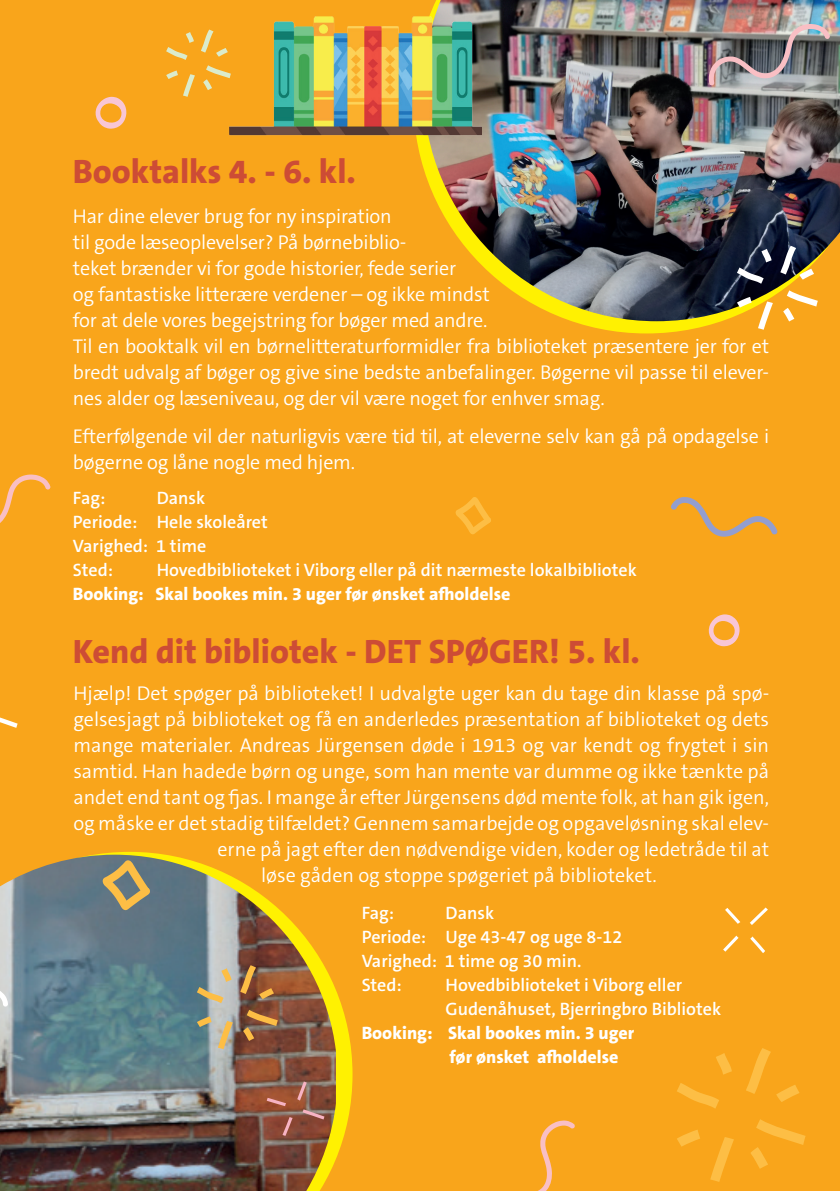
<style>
.page{position:relative;width:840px;height:1191px;background:#fff}
.page>*{position:absolute;margin:0;border:0;box-sizing:border-box;transform-origin:0 0}
.t1{font:800 34px "The Sans C5";color:#cd4c35}
.t2{font:300 20px/26px "The Sans C5";letter-spacing:-.01em;color:#fff}
.t3{font:600 18px/24px "The Sans C5";color:#fff}
.t4{font:800 18px/24px "The Sans C5";color:#fff}
</style>
<div class="page">
<div style="left:0;top:0;width:839px;height:1191px;background:#f9a51b"></div>
<svg style="left:0;top:717px;width:18px;height:11px"></svg>
<svg style="left:725px;top:908px;width:15px;height:15px"></svg>
<svg style="left:750px;top:936px;width:14px;height:17px"></svg>
<svg style="left:749px;top:907px;width:18px;height:18px"></svg>
<svg style="left:722px;top:935px;width:16px;height:16px"></svg>
<svg style="left:710px;top:1137px;width:23px;height:45px"></svg>
<svg style="left:677px;top:1083px;width:41px;height:25px"></svg>
<svg style="left:746px;top:1048px;width:53px;height:54px"></svg>
<svg style="left:716px;top:1053px;width:15px;height:21px"></svg>
<svg style="left:677px;top:1130px;width:22px;height:16px"></svg>
<svg style="left:751px;top:1119px;width:54px;height:49px"></svg>
<svg style="left:201px;top:30px;width:22px;height:27px"></svg>
<svg style="left:166px;top:32px;width:28px;height:28px"></svg>
<svg style="left:166px;top:70px;width:29px;height:27px"></svg>
<svg style="left:203px;top:65px;width:20px;height:25px"></svg>
<svg style="left:0;top:474px;width:51px;height:49px"></svg>
<svg style="left:100px;top:852px;width:252px;height:306px"></svg>
<img style="left:0;top:854px;width:336px;height:337px">
<svg style="left:297px;top:1081px;width:9px;height:19px"></svg>
<svg style="left:282px;top:1117px;width:10px;height:18px"></svg>
<svg style="left:302px;top:1109px;width:22px;height:10px"></svg>
<svg style="left:266px;top:1097px;width:20px;height:9px"></svg>
<svg style="left:708px;top:614px;width:31px;height:32px"></svg>
<svg style="left:455px;top:497px;width:36px;height:37px"></svg>
<svg style="left:671px;top:497px;width:106px;height:40px"></svg>
<svg style="left:416px;top:136px;width:374px;height:197px"></svg>
<img style="left:423px;top:0;width:416px;height:321px">
<svg style="left:757px;top:301px;width:15px;height:29px"></svg>
<svg style="left:780px;top:246px;width:33px;height:34px"></svg>
<svg style="left:736px;top:249px;width:35px;height:35px"></svg>
<svg style="left:736px;top:297px;width:15px;height:10px"></svg>
<svg style="left:782px;top:290px;width:35px;height:31px"></svg>
<svg style="left:102px;top:860px;width:48px;height:50px;background:#9a906b"></svg>
<svg style="left:0;top:986px;width:8px;height:42px"></svg>
<svg style="left:218px;top:1021px;width:15px;height:28px"></svg>
<svg style="left:240px;top:965px;width:34px;height:34px"></svg>
<svg style="left:197px;top:968px;width:34px;height:35px"></svg>
<svg style="left:197px;top:1016px;width:14px;height:11px"></svg>
<svg style="left:243px;top:1009px;width:34px;height:32px"></svg>
<img style="left:223px;top:0;width:258px;height:136px">
<svg style="left:95px;top:97px;width:31px;height:32px"></svg>
<img style="left:708px;top:24px;width:121px;height:61px">
<svg style="left:538px;top:1120px;width:36px;height:71px"></svg>
<h1 class="t1" style="left:73px;top:150px;width:284px">Booktalks 4. - 6. kl.</h1>
<p class="t2" style="left:73px;top:203px;width:697px">Har dine elever brug for ny inspiration<br>til gode læseoplevelser? På børnebiblio-<br>teket brænder vi for gode historier, fede serier<br>og fantastiske litterære verdener – og ikke mindst<br>for at dele vores begejstring for bøger med andre.<br>Til en booktalk vil en børnelitteraturformidler fra biblioteket præsentere jer for et bredt udvalg af bøger og give sine bedste anbefalinger. Bøgerne vil passe til elever&shy;nes alder og læseniveau, og der vil være noget for enhver smag.</p>
<p class="t2" style="left:73px;top:423px;width:697px">Efterfølgende vil der naturligvis være tid til, at eleverne selv kan gå på opdagelse i bøgerne og låne nogle med hjem.</p>
<p class="t3" style="left:73px;top:486px;width:34px">Fag:</p>
<p class="t3" style="left:73px;top:486px;width:196px;text-indent:84px">Dansk<br>Periode: Hele skoleåret<br>Varighed: 1 time<br>Sted:</p>
<p class="t3" style="left:157px;top:558px;width:481px">Hovedbiblioteket i Viborg eller på dit nærmeste lokalbibliotek</p>
<p class="t4" style="left:73px;top:582px;width:439px">Booking: Skal bookes min. 3 uger før ønsket afholdelse</p>
<h1 class="t1" style="left:73px;top:629px;width:568px">Kend dit bibliotek - DET SPØGER! 5. kl.</h1>
<p class="t2" style="left:73px;top:680px;width:697px">Hjælp! Det spøger på biblioteket! I udvalgte uger kan du tage din klasse på spø-</p>
<p class="t2" style="left:73px;top:706px;width:697px">gelsesjagt på biblioteket og få en anderledes præsentation af biblioteket og dets</p>
<p class="t2" style="left:73px;top:732px;width:696px">mange materialer. Andreas Jürgensen døde i 1913 og var kendt og frygtet i sin</p>
<p class="t2" style="left:73px;top:758px;width:696px">samtid. Han hadede børn og unge, som han mente var dumme og ikke tænkte på</p>
<p class="t2" style="left:73px;top:784px;width:697px">andet end tant og fjas. I mange år efter Jürgensens død mente folk, at han gik igen,</p>
<p class="t2" style="left:73px;top:810px;width:697px">og måske er det stadig tilfældet? Gennem samarbejde og opgaveløsning skal elev-</p>
<p class="t2" style="left:217px;top:836px;width:552px">erne på jagt efter den nødvendige viden, koder og ledetråde til at</p>
<p class="t2" style="left:261px;top:862px;width:397px">løse gåden og stoppe spøgeriet på biblioteket.</p>
<p class="t3" style="left:361px;top:901px;width:34px">Fag:</p>
<p class="t3" style="left:361px;top:901px;width:262px;text-indent:84px">Dansk<br>Periode: Uge 43-47 og uge 8-12<br>Varighed: 1 time og 30 min.<br>Sted:</p>
<p class="t3" style="left:445px;top:973px;width:277px">Hovedbiblioteket i Viborg eller<br>Gudenåhuset, Bjerringbro Bibliotek</p>
<p class="t4" style="left:449px;top:1021px;width:186px;text-indent:-88px">Booking: Skal bookes min. 3 uger før ønsket afholdelse</p>
</div>
